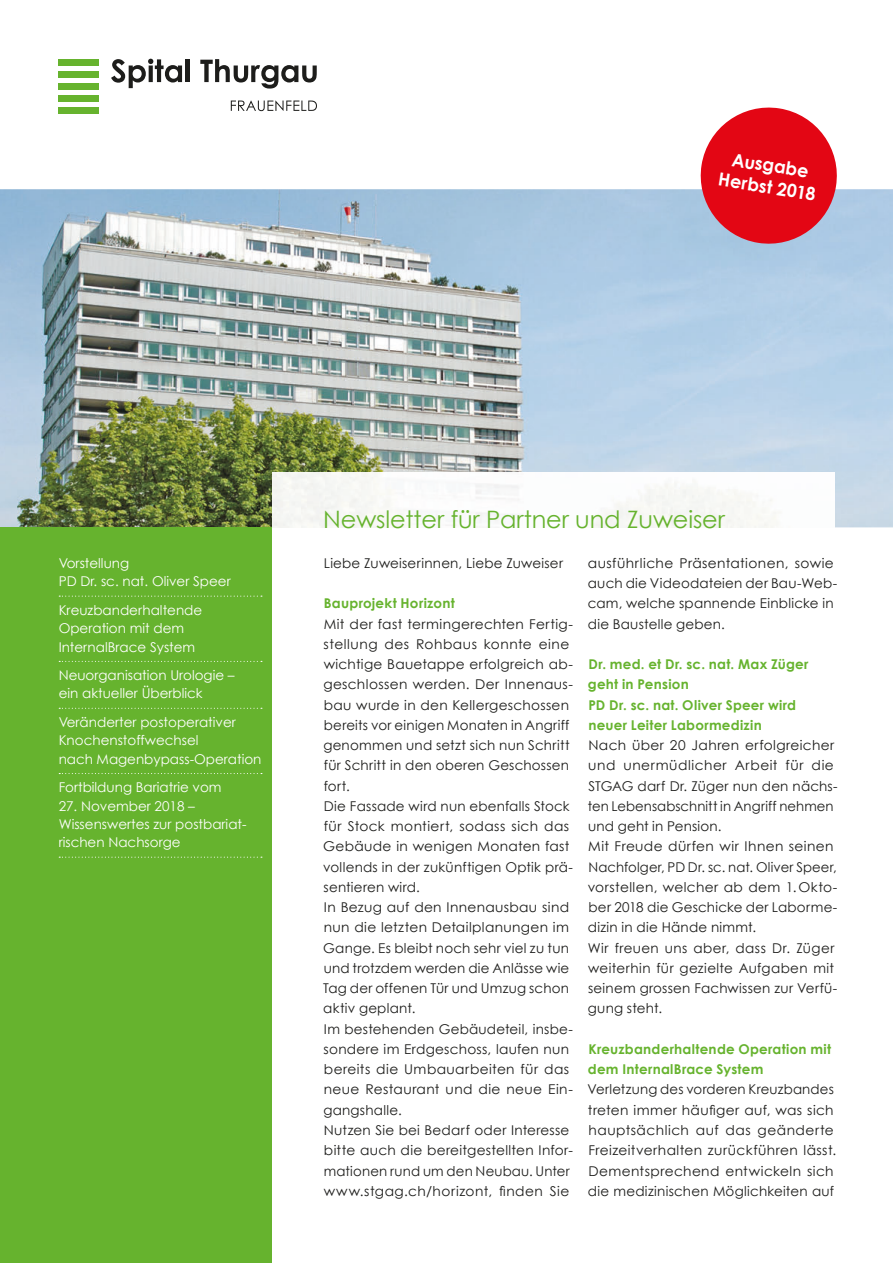
<style>
.page{position:relative;width:893px;height:1263px;background:#fff}
.page>*{position:absolute;margin:0;border:0;box-sizing:border-box;transform-origin:0 0}
.t1{font:24px "Century Gothic";letter-spacing:-.005em;color:#66b32e}
.t2{font:700 18px/21.6px "Century Gothic";color:#fff;text-align:center}
.t3{font:13.5px/20.2px "Century Gothic";letter-spacing:.02em;color:#1d1d1b}
.t4{font:13.5px/18.3px "Century Gothic";color:#fff}
.t5{font:700 13.5px/20.2px "Century Gothic";letter-spacing:.02em;color:#66b32e}
</style>
<div class="page">
<img style="left:0;top:189px;width:893px;height:338px">
<svg style="left:696px;top:107px;width:146px;height:142px;background:#dd4755"></svg>
<div style="left:59px;top:59px;width:40px;height:7px;background:#66b32e"></div>
<div style="left:59px;top:107px;width:40px;height:7px;background:#66b32e"></div>
<div style="left:59px;top:71px;width:40px;height:7px;background:#66b32e"></div>
<div style="left:59px;top:83px;width:40px;height:7px;background:#66b32e"></div>
<div style="left:59px;top:95px;width:40px;height:7px;background:#66b32e"></div>
<svg style="left:111px;top:59px;width:71px;height:29px"></svg>
<hr style="left:186px;top:59px;width:4px;height:23px;background:#1d1d1b">
<svg style="left:200px;top:59px;width:117px;height:30px"></svg>
<svg style="left:231px;top:101px;width:86px;height:10px"></svg>
<img style="left:272px;top:472px;width:562px;height:55px">
<div style="left:0;top:527px;width:272px;height:736px;background:#66b32e"></div>
<svg style="left:59px;top:596px;width:203px;height:1px"></svg>
<svg style="left:59px;top:661px;width:203px;height:1px"></svg>
<svg style="left:59px;top:708px;width:203px;height:1px"></svg>
<svg style="left:59px;top:773px;width:203px;height:1px"></svg>
<svg style="left:59px;top:857px;width:203px;height:1px"></svg>
<h2 class="t2" style="left:724px;top:146px;width:100px;rotate:9deg">Ausgabe<br>Herbst 2018</h2>
<p class="t4" style="left:59px;top:554px;width:174px">Vorstellung<br>PD Dr. sc. nat. Oliver Speer</p>
<p class="t4" style="left:59px;top:600px;width:145px">Kreuzbanderhaltende<br>Operation mit dem<br>InternalBrace System</p>
<p class="t4" style="left:59px;top:666px;width:177px">Neuorganisation Urologie – ein aktueller Überblick</p>
<p class="t4" style="left:59px;top:713px;width:204px">Veränderter postoperativer<br>Knochenstoffwechsel<br>nach Magenbypass-Operation</p>
<p class="t4" style="left:59px;top:778px;width:164px">Fortbildung Bariatrie vom</p>
<p class="t4" style="left:59px;top:796px;width:189px">27. November 2018 –<br>Wissenswertes zur postbariat&shy;rischen Nachsorge</p>
<h1 class="t1" style="left:323px;top:504px;width:403px">Newsletter für Partner und Zuweiser</h1>
<p class="t3" style="left:324px;top:553px;width:241px">Liebe Zuweiserinnen, Liebe Zuweiser</p>
<p class="t5" style="left:324px;top:593px;width:132px">Bauprojekt Horizont</p>
<p class="t3" style="left:323px;top:613px;width:251px">Mit der fast termingerechten Fertig&shy;stellung des Rohbaus konnte eine wichtige Bauetappe erfolgreich ab&shy;geschlossen werden. Der Innenaus&shy;bau wurde in den Kellergeschossen bereits vor einigen Monaten in Angriff genommen und setzt sich nun Schritt für Schritt in den oberen Geschossen fort.<br>Die Fassade wird nun ebenfalls Stock für Stock montiert, sodass sich das<br>Gebäude in wenigen Monaten fast vollends in der zukünftigen Optik prä&shy;sentieren wird.<br>In Bezug auf den Innenausbau sind nun die letzten Detailplanungen im<br>Gange. Es bleibt noch sehr viel zu tun und trotzdem werden die Anlässe wie<br>Tag der offenen Tür und Umzug schon aktiv geplant.<br>Im bestehenden Gebäudeteil, insbe&shy;sondere im Erdgeschoss, laufen nun bereits die Umbauarbeiten für das neue Restaurant und die neue Ein&shy;gangshalle.<br>Nutzen Sie bei Bedarf oder Interesse bitte auch die bereitgestellten Infor&shy;mationen rund um den Neubau. Unter www.stgag.ch/horizont, finden Sie</p>
<p class="t3" style="left:588px;top:553px;width:251px">ausführliche Präsentationen, sowie auch die Videodateien der Bau-Web&shy;cam, welche spannende Einblicke in die Baustelle geben.</p>
<p class="t5" style="left:588px;top:654px;width:222px">Dr. med. et Dr. sc. nat. Max Züger geht in Pension<br>PD Dr. sc. nat. Oliver Speer wird neuer Leiter Labormedizin</p>
<p class="t3" style="left:588px;top:735px;width:251px">Nach über 20 Jahren erfolgreicher und unermüdlicher Arbeit für die<br>STGAG darf Dr. Züger nun den nächs&shy;ten Lebensabschnitt in Angriff nehmen und geht in Pension.<br>Mit Freude dürfen wir Ihnen seinen<br>Nachfolger, PD Dr. sc. nat. Oliver Speer, vorstellen, welcher ab dem 1. Okto&shy;ber 2018 die Geschicke der Laborme&shy;dizin in die Hände nimmt.<br>Wir freuen uns aber, dass Dr. Züger weiterhin für gezielte Aufgaben mit seinem grossen Fachwissen zur Verfü&shy;gung steht.</p>
<p class="t5" style="left:588px;top:1039px;width:245px">Kreuzbanderhaltende Operation mit dem InternalBrace System</p>
<p class="t3" style="left:587px;top:1079px;width:250px">Verletzung des vorderen Kreuzbandes treten immer häufiger auf, was sich hauptsächlich auf das geänderte Freizeitverhalten zurückführen lässt.<br>Dementsprechend entwickeln sich die medizinischen Möglichkeiten auf</p>
</div>
